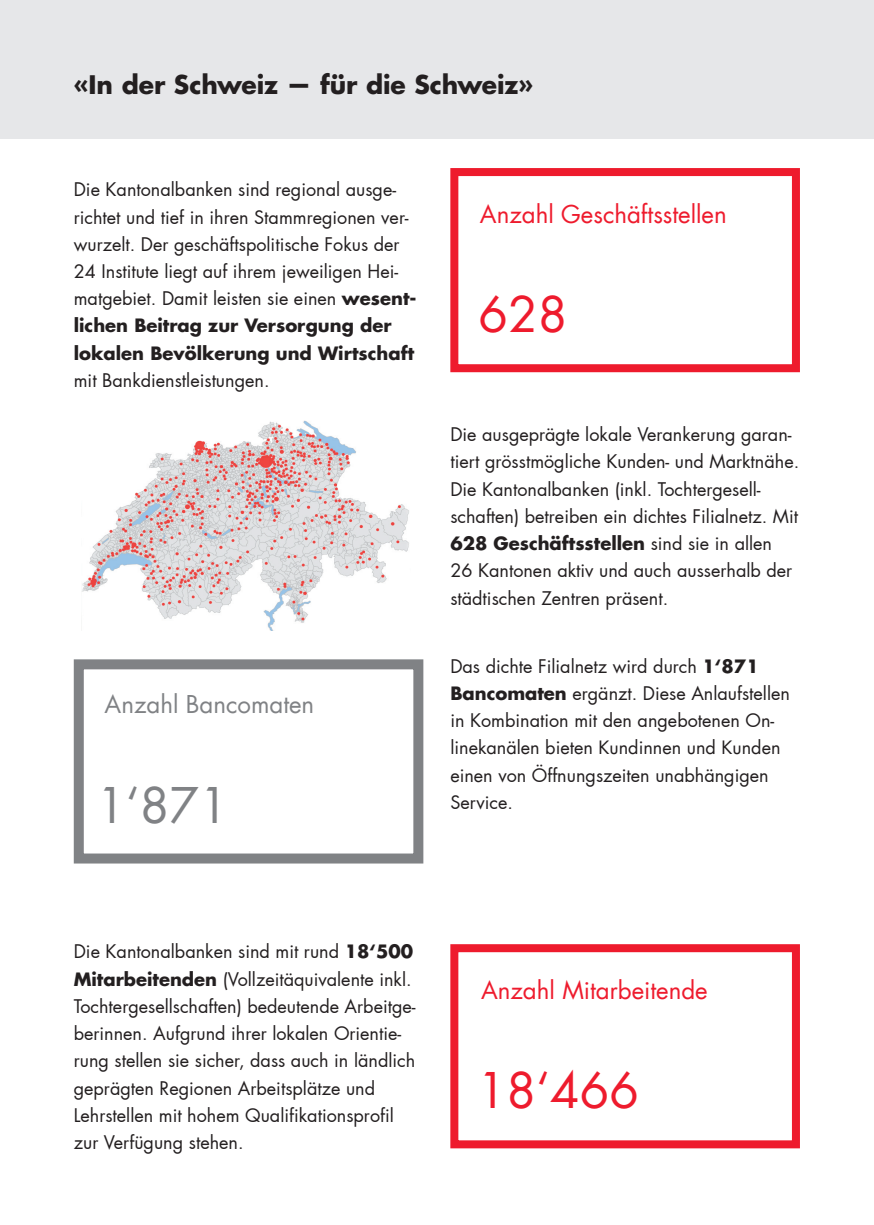
<style>
.page{position:relative;width:874px;height:1225px;background:#fff}
.page>*{position:absolute;margin:0;border:0;box-sizing:border-box;transform-origin:0 0}
.t1{font:48px "Futura LT";color:#ee1b2d}
.t2{font:48px "Futura LT";color:#808285}
.t3{font:700 25px "Futura LT";letter-spacing:-.005em;color:#231f20}
.t4{font:24px "Futura LT";color:#ee1b2d}
.t5{font:24px "Futura LT";color:#808285}
.t6{font:18px/27.2px "Futura";color:#231f20}
.t7{font:18px "Futura LT";color:#231f20}
.s1{font-weight:700}
.s2{font-family:"Futura LT"}
</style>
<div class="page">
<div style="left:0;top:0;width:873px;height:138px;background:#e6e7e9"></div>
<div style="left:450px;top:944px;width:349px;height:204px;background:#fff;border:8px solid #ee1b2d"></div>
<div style="left:74px;top:659px;width:349px;height:204px;border:10px solid #808285"></div>
<div style="left:450px;top:168px;width:349px;height:204px;background:#fff;border:8px solid #ee1b2d"></div>
<img style="left:81px;top:420px;width:328px;height:210px">
<h2 class="t3" style="left:74px;top:68px;width:461px">«In der Schweiz — für die Schweiz»</h2>
<p class="t6" style="left:74px;top:176px;width:344px">Die Kantonalbanken sind regional ausge&shy;richtet und tief in ihren Stammregionen ver&shy;wurzelt. Der geschäftspolitische Fokus der 24 Institute liegt auf ihrem jeweiligen Hei&shy;matgebiet. Damit leisten sie einen <span class="s1">wesent&shy;lichen Beitrag zur Versorgung der lokalen Bevölkerung und Wirtschaft</span></p>
<p class="t6" style="left:74px;top:367px;width:197px">mit Bankdienstleistungen.</p>
<h3 class="t5" style="left:104px;top:689px;width:211px">Anzahl Bancomaten</h3>
<h1 class="t2" style="left:96px;top:774px;width:134px">1‘871</h1>
<h3 class="t4" style="left:479px;top:199px;width:248px">Anzahl Geschäftsstellen</h3>
<h1 class="t1" style="left:478px;top:284px;width:90px">628</h1>
<p class="t6" style="left:450px;top:421px;width:350px">Die ausgeprägte lokale Verankerung garan&shy;tiert grösstmögliche Kunden- und Marktnähe.<br>Die Kantonalbanken (inkl. Tochtergesell&shy;schaften) betreiben ein dichtes Filialnetz. Mit <span class="s1">628 Geschäftsstellen</span> sind sie in allen<br>26 Kantonen aktiv und auch ausserhalb der städtischen Zentren präsent.</p>
<p class="t6" style="left:450px;top:652px;width:341px">Das dichte Filialnetz wird durch <span class="s1">1‘871<br>Bancomaten</span> ergänzt. Diese Anlaufstellen in Kombination mit den angebotenen O<span class="s2">n-</span></p>
<p class="t7" style="left:450px;top:736px;width:331px">linekanälen bieten Kundinnen und Kunden</p>
<p class="t6" style="left:450px;top:761px;width:320px"><span class="s2">einen</span> von Öffnungszeiten unabhängigen<br>Service.</p>
<p class="t6" style="left:74px;top:938px;width:343px">Die Kantonalbanken sind mit rund <span class="s1">18‘500<br>Mitarbeitenden</span> (Vollzeitäquivalente inkl.<br>Tochtergesellschaften) bedeutende Arbeitge&shy;berinnen. Aufgrund ihrer lokalen Orientie&shy;rung stellen sie sicher, dass auch in ländlich geprägten Regionen Arbeitsplätze und Lehrstellen mit hohem Qualifikationsprofil zur Verfügung stehen.</p>
<h3 class="t4" style="left:481px;top:975px;width:228px">Anzahl Mitarbeitende</h3>
<h1 class="t1" style="left:477px;top:1059px;width:163px">18‘466</h1>
</div>
